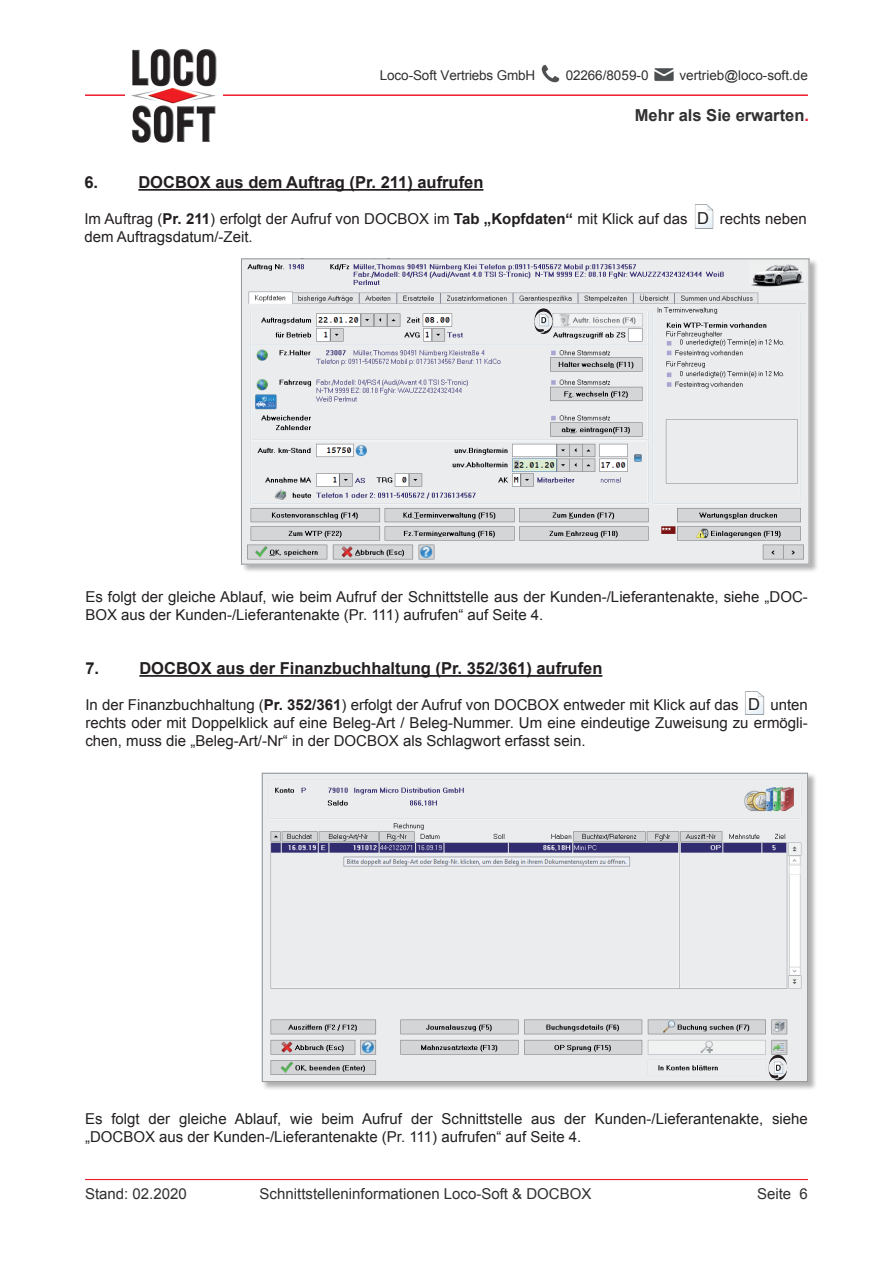
<style>
.page{position:relative;width:893px;height:1263px;background:#fff}
.page>*{position:absolute;margin:0;border:0;box-sizing:border-box;transform-origin:0 0}
.t1{font:700 16.5px "Arial";color:#231f20}
.t2{font:700 16.5px "Arial";color:#312f30}
.t3{font:15px/18px "Arial";color:#231f20}
.t4{font:15px "Arial";color:#312f30}
.t5{font:13.5px "Arial";color:#312f30}
.s1{color:#ee1b2d}
.s2{font-weight:700}
.s3{font-size:16.5px}
</style>
<div class="page">
<img style="left:541px;top:64px;width:19px;height:19px">
<img style="left:654px;top:68px;width:20px;height:14px">
<hr style="left:85px;top:94px;width:723px;height:2px;background:#ee1b2d">
<img style="left:125px;top:49px;width:97px;height:94px">
<hr style="left:85px;top:1179px;width:723px;height:1px;background:#ee1b2d">
<hr style="left:138px;top:189px;width:345px;height:2px;background:#231f20">
<img style="left:695px;top:205px;width:19px;height:23px">
<hr style="left:139px;top:675px;width:463px;height:2px;background:#231f20">
<img style="left:745px;top:691px;width:20px;height:23px">
<div style="left:241px;top:258px;width:577px;height:316px;background:#231f20;opacity:.35"></div>
<img style="left:243px;top:260px;width:564px;height:302px">
<div style="left:241px;top:258px;width:568px;height:306px;border:1px solid #939598"></div>
<img style="left:534px;top:308px;width:10px;height:24px">
<div style="left:262px;top:773px;width:555px;height:318px;background:#231f20;opacity:.35"></div>
<img style="left:264px;top:775px;width:542px;height:305px">
<div style="left:262px;top:773px;width:546px;height:309px;border:1px solid #939598"></div>
<img style="left:769px;top:1055px;width:9px;height:23px">
<p class="t5" style="left:380px;top:66px;width:157px">Loco-Soft Vertriebs GmbH</p>
<p class="t5" style="left:566px;top:66px;width:84px">02266/8059-0</p>
<p class="t5" style="left:679px;top:66px;width:130px">vertrieb@loco-soft.de</p>
<p class="t2" style="left:635px;top:104px;width:176px">Mehr als Sie erwarten<span class="s1">.</span></p>
<p class="t1" style="left:84px;top:171px;width:15px">6.</p>
<p class="t1" style="left:138px;top:171px;width:347px">DOCBOX aus dem Auftrag (Pr. 211) aufrufen</p>
<p class="t3" style="left:84px;top:210px;width:724px">Im Auftrag (<span class="s2">Pr. 211</span>) erfolgt der Aufruf von DOCBOX im <span class="s2">Tab „Kopfdaten“</span> mit Klick auf das <span class="s3">D</span> rechts neben dem Auftragsdatum/-Zeit.</p>
<p class="t3" style="left:85px;top:588px;width:724px">Es folgt der gleiche Ablauf, wie beim Aufruf der Schnittstelle aus der Kunden-/Lieferantenakte, siehe „DOC-<br>BOX aus der Kunden-/Lieferantenakte (Pr. 111) aufrufen“ auf Seite 4.</p>
<p class="t1" style="left:85px;top:657px;width:15px">7.</p>
<p class="t1" style="left:139px;top:657px;width:464px">DOCBOX aus der Finanzbuchhaltung (Pr. 352/361) aufrufen</p>
<p class="t3" style="left:85px;top:696px;width:724px;text-align:justify">In der Finanzbuchhaltung (<span class="s2">Pr. 352/361</span>) erfolgt der Aufruf von DOCBOX entweder mit Klick auf das <span class="s3">D</span> unten rechts oder mit Doppelklick auf eine Beleg-Art / Beleg-Nummer. Um eine eindeutige Zuweisung zu ermögli&shy;chen, muss die „Beleg-Art/-Nr“ in der DOCBOX als Schlagwort erfasst sein.</p>
<p class="t3" style="left:85px;top:1110px;width:724px">Es folgt der gleiche Ablauf, wie beim Aufruf der Schnittstelle aus der Kunden-/Lieferantenakte, siehe „DOCBOX aus der Kunden-/Lieferantenakte (Pr. 111) aufrufen“ auf Seite 4.</p>
<p class="t4" style="left:85px;top:1183px;width:103px">Stand: 02.2020</p>
<p class="t4" style="left:260px;top:1183px;width:333px">Schnittstelleninformationen Loco-Soft &amp; DOCBOX</p>
<p class="t4" style="left:757px;top:1183px;width:52px">Seite 6</p>
</div>
